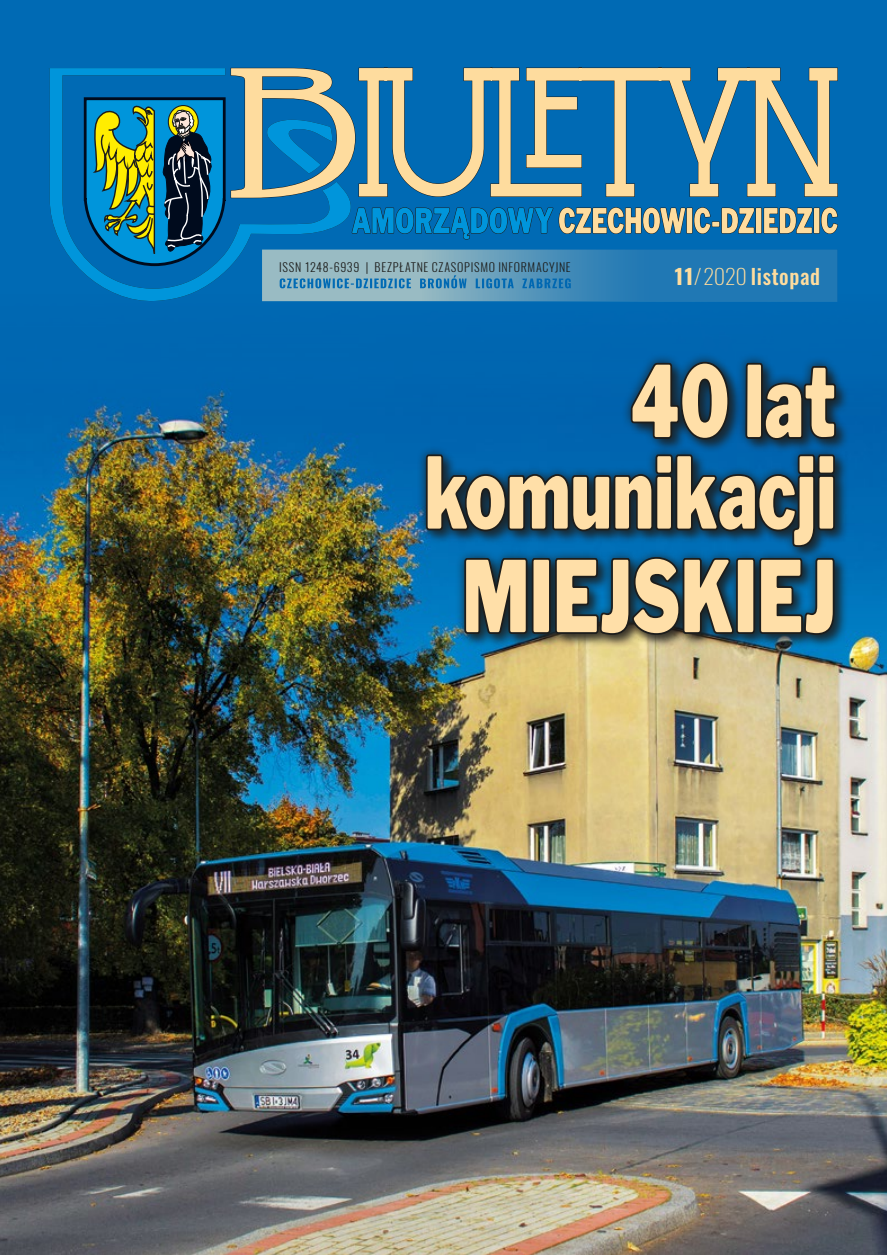
<style>
.page{position:relative;width:887px;height:1255px;background:#fff}
.page>*{position:absolute;margin:0;border:0;box-sizing:border-box;transform-origin:0 0}
.t1{font:900 97.5px/91.5px "Libre Franklin";letter-spacing:.01em;color:#ffdfa8;text-align:right;scale:.7 1}
.t2{font:500 21px "Oswald";letter-spacing:.03em;color:#fedc9e}
.t3{font:300 12px "Oswald";letter-spacing:.06em;color:#1d1d1b}
.s1{font-weight:700}
.s2{font-weight:200}
</style>
<div class="page">
<img style="left:0;top:425px;width:887px;height:812px">
<div style="left:0;top:0;width:887px;height:425px;background:#006ab4"></div>
<img style="left:0;top:1237px;width:887px;height:17px">
<svg style="left:49px;top:68px;width:35px;height:205px"></svg>
<svg style="left:84px;top:68px;width:753px;height:233px"></svg>
<div style="left:424px;top:360px;width:425px;height:289px;background:#1d1d1b;opacity:.75"></div>
<div style="left:416px;top:352px;width:428px;height:293px;background:#1d1d1b;opacity:.75"></div>
<svg style="left:628px;top:360px;width:103px;height:82px;background:#133247"></svg>
<svg style="left:743px;top:360px;width:96px;height:82px;background:#133145"></svg>
<svg style="left:423px;top:451px;width:415px;height:98px;background:#113b57"></svg>
<svg style="left:461px;top:555px;width:375px;height:82px;background:#182f3b"></svg>
<p class="t3" style="left:279px;top:259px;width:293px">ISSN 1248-6939 | BEZPŁATNE CZASOPISMO INFORMACYJNE</p>
<h2 class="t2" style="left:673px;top:261px;width:149px"><span class="s1">11</span><span class="s2">/2020</span> listopad</h2>
<h1 class="t1" style="left:425px;top:356px;width:589px">40 lat komunikacji</h1>
<h1 class="t1" style="left:462px;top:551px;width:535px">MIEJSKIEJ</h1>
</div>
